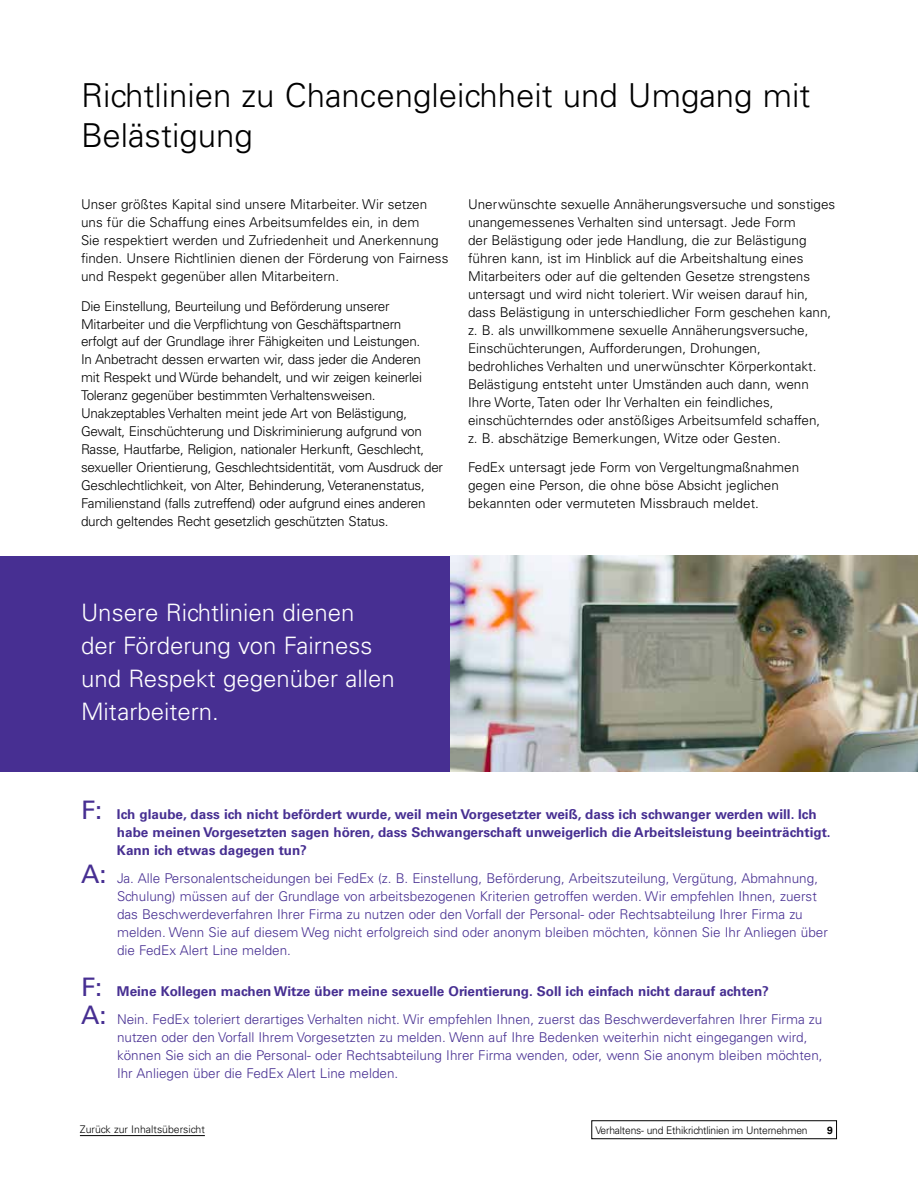
<style>
.page{position:relative;width:918px;height:1188px;background:#fff}
.page>*{position:absolute;margin:0;border:0;box-sizing:border-box;transform-origin:0 0}
.t1{font:300 33px/39.6px "Univers";color:#000}
.t2{font:300 24px/33px "Univers";color:#fff}
.t3{font:300 13.5px/18px "Univers";color:#000}
.t4{font:300 13.5px/18px "Univers";color:#472f92}
.t5{font:300 13.5px/18px "Univers";letter-spacing:-.02em;color:#000}
.t6{font:700 13.5px/18px "Univers";color:#472f92}
.t7{font:300 10.5px "Univers";letter-spacing:-.02em;color:#000}
.t8{font:300 10.5px "Univers";color:#000}
.t9{font:700 10.5px "Univers";color:#000}
.s1{font-weight:400;font-size:25.5px}
.s2{font-weight:700}
</style>
<div class="page">
<div style="left:592px;top:1121px;width:245px;height:18px;border:1px solid #000"></div>
<hr style="left:80px;top:1135px;width:125px;height:1px;background:#000">
<div style="left:0;top:556px;width:468px;height:216px;background:#472f92"></div>
<img style="left:450px;top:556px;width:468px;height:216px">
<h1 class="t1" style="left:81px;top:76px;width:731px">Richtlinien zu Chancengleichheit und Umgang mit<br>Belästigung</h1>
<p class="t3" style="left:81px;top:195px;width:369px">Unser größtes Kapital sind unsere Mitarbeiter. Wir setzen uns für die Schaffung eines Arbeitsumfeldes ein, in dem<br>Sie respektiert werden und Zufriedenheit und Anerkennung finden. Unsere Richtlinien dienen der Förderung von Fairness und Respekt gegenüber allen Mitarbeitern.</p>
<p class="t5" style="left:81px;top:297px;width:364px">Die Einstellung, Beurteilung und Beförderung unserer Mitarbeiter und die Verpflichtung von Geschäftspartnern<br>erfolgt auf der Grundlage ihrer Fähigkeiten und Leistungen.<br>In Anbetracht dessen erwarten wir, dass jeder die Anderen mit Respekt und Würde behandelt, und wir zeigen keinerlei Toleranz gegenüber bestimmten Verhaltensweisen.<br>Unakzeptables Verhalten meint jede Art von Belästigung, Gewalt, Einschüchterung und Diskriminierung aufgrund von Rasse, Hautfarbe, Religion, nationaler Herkunft, Geschlecht, sexueller Orientierung, Geschlechtsidentität, vom Ausdruck der Geschlechtlichkeit, von Alter, Behinderung, Veteranenstatus, Familienstand (falls zutreffend) oder aufgrund eines anderen durch geltendes Recht gesetzlich geschützten Status.</p>
<p class="t3" style="left:468px;top:195px;width:369px">Unerwünschte sexuelle Annäherungsversuche und sonstiges unangemessenes Verhalten sind untersagt. Jede Form<br>der Belästigung oder jede Handlung, die zur Belästigung führen kann, ist im Hinblick auf die Arbeitshaltung eines Mitarbeiters oder auf die geltenden Gesetze strengstens untersagt und wird nicht toleriert. Wir weisen darauf hin, dass Belästigung in unterschiedlicher Form geschehen kann, z. B. als unwillkommene sexuelle Annäherungsversuche, Einschüchterungen, Aufforderungen, Drohungen, bedrohliches Verhalten und unerwünschter Körperkontakt.<br>Belästigung entsteht unter Umständen auch dann, wenn Ihre Worte, Taten oder Ihr Verhalten ein feindliches, einschüchterndes oder anstößiges Arbeitsumfeld schaffen,<br>z. B. abschätzige Bemerkungen, Witze oder Gesten.</p>
<p class="t3" style="left:468px;top:459px;width:333px">FedEx untersagt jede Form von Vergeltungmaßnahmen gegen eine Person, die ohne böse Absicht jeglichen bekannten oder vermuteten Missbrauch meldet.</p>
<h2 class="t2" style="left:81px;top:596px;width:315px">Unsere Richtlinien dienen der Förderung von Fairness und Respekt gegenüber allen<br>Mitarbeitern.</h2>
<p class="t6" style="left:117px;top:805px;width:715px;text-indent:-36px"><span class="s1">F:</span> Ich glaube, dass ich nicht befördert wurde, weil mein Vorgesetzter weiß, dass ich schwanger werden will. Ich habe meinen Vorgesetzten sagen hören, dass Schwangerschaft unweigerlich die Arbeitsleistung beeinträchtigt.<br>Kann ich etwas dagegen tun?</p>
<p class="t4" style="left:117px;top:869px;width:712px;text-indent:-36px"><span class="s1">A:</span> Ja. Alle Personalentscheidungen bei FedEx (z. B. Einstellung, Beförderung, Arbeitszuteilung, Vergütung, Abmahnung, Schulung) müssen auf der Grundlage von arbeitsbezogenen Kriterien getroffen werden. Wir empfehlen Ihnen, zuerst das Beschwerdeverfahren Ihrer Firma zu nutzen oder den Vorfall der Personal- oder Rechtsabteilung Ihrer Firma zu melden. Wenn Sie auf diesem Weg nicht erfolgreich sind oder anonym bleiben möchten, können Sie Ihr Anliegen über die FedEx Alert Line melden.</p>
<p class="t4" style="left:81px;top:977px;width:743px;line-height:28.5px"><span class="s1">F:</span> <span class="s2">Meine Kollegen machen Witze über meine sexuelle Orientierung. Soll ich einfach nicht darauf achten?<br></span><span class="s1">A:</span> Nein. FedEx toleriert derartiges Verhalten nicht. Wir empfehlen Ihnen, zuerst das Beschwerdeverfahren Ihrer Firma zu</p>
<p class="t4" style="left:117px;top:1028px;width:707px">nutzen oder den Vorfall Ihrem Vorgesetzten zu melden. Wenn auf Ihre Bedenken weiterhin nicht eingegangen wird, können Sie sich an die Personal- oder Rechtsabteilung Ihrer Firma wenden, oder, wenn Sie anonym bleiben möchten,<br>Ihr Anliegen über die FedEx Alert Line melden.</p>
<p class="t8" style="left:80px;top:1123px;width:126px">Zurück zur Inhaltsübersicht</p>
<p class="t7" style="left:595px;top:1124px;width:214px">Verhaltens- und Ethikrichtlinien im Unternehmen</p>
<p class="t9" style="left:827px;top:1124px;width:7px">9</p>
</div>
